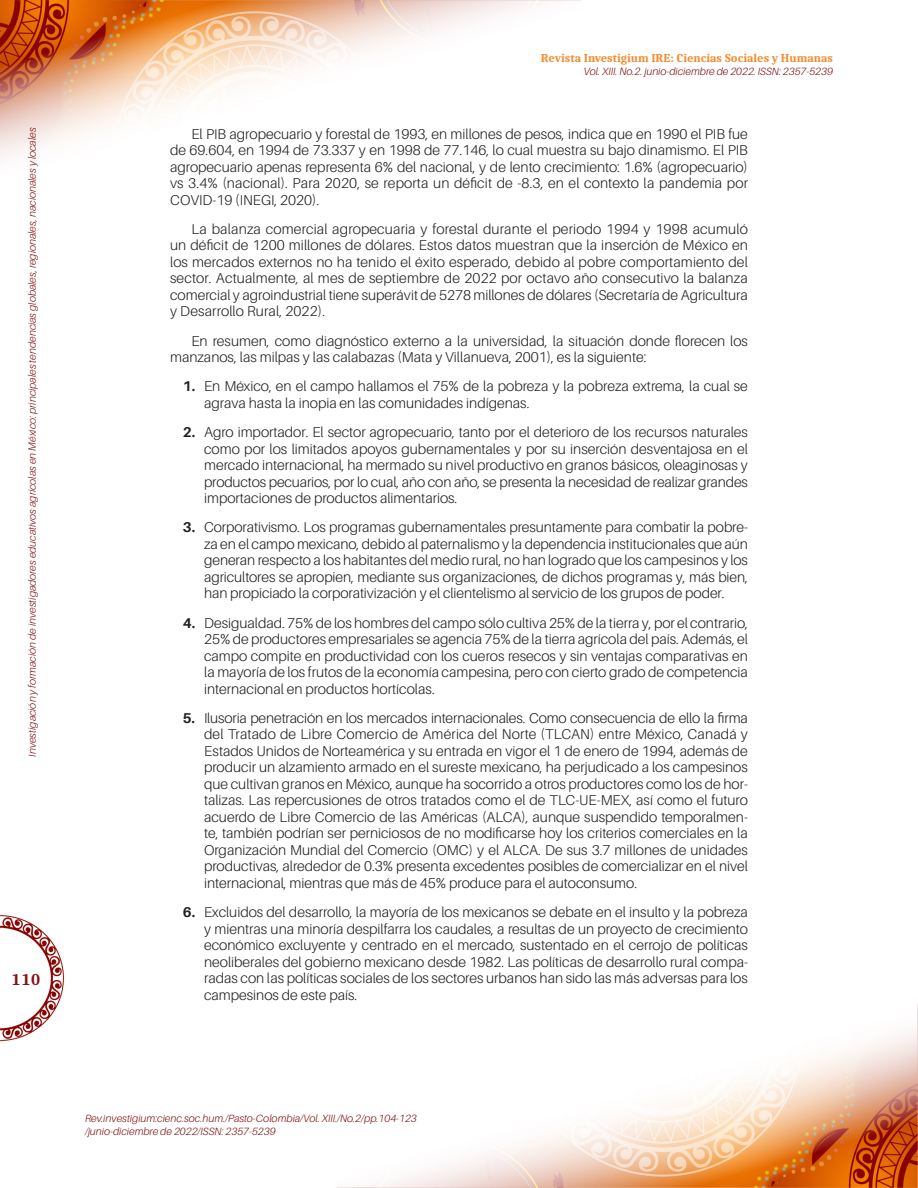
<style>
.page{position:relative;width:918px;height:1188px;background:#fff}
.page>*{position:absolute;margin:0;border:0;box-sizing:border-box;transform-origin:0 0}
.t1{font:700 16.5px "Caladea";color:#831416}
.Texto_Base_Sangría{font:300 14.25px/16.5px "Aileron";color:#231f20;text-align:justify}
.t2{font:700 12px "Caladea";color:#f6892b}
.t3{font:italic 300 10.5px/12.6px "Aileron";color:#831416}
.s1{font-weight:700}
</style>
<div class="page">
<img style="left:0;top:0;width:918px;height:1188px">
<p class="t3" style="left:26px;top:757px;width:631px;rotate:-90deg">Investigación y formación de investigadores educativos agrícolas en México: principales tendencias globales, regionales, nacionales y locales</p>
<p class="t1" style="left:11px;top:970px;width:31px">110</p>
<p class="t2" style="left:541px;top:51px;width:294px">Revista Investigium IRE: Ciencias Sociales y Humanas</p>
<p class="t3" style="left:584px;top:65px;width:251px">Vol. XIII. No.2. junio-diciembre de 2022. ISSN: 2357-5239</p>
<p class="Texto_Base_Sangría" style="left:170px;top:125px;width:579px;text-indent:21px">El PIB agropecuario y forestal de 1993, en millones de pesos, indica que en 1990 el PIB fue de 69.604, en 1994 de 73.337 y en 1998 de 77.146, lo cual muestra su bajo dinamismo. El PIB agropecuario apenas representa 6% del nacional, y de lento crecimiento: 1.6% (agropecuario) vs 3.4% (nacional). Para 2020, se reporta un déficit de -8.3, en el contexto la pandemia por COVID-19 (INEGI, 2020).</p>
<p class="Texto_Base_Sangría" style="left:170px;top:221px;width:579px;text-indent:21px">La balanza comercial agropecuaria y forestal durante el periodo 1994 y 1998 acumuló un déficit de 1200 millones de dólares. Estos datos muestran que la inserción de México en los mercados externos no ha tenido el éxito esperado, debido al pobre comportamiento del sector. Actualmente, al mes de septiembre de 2022 por octavo año consecutivo la balanza comercial y agroindustrial tiene superávit de 5278 millones de dólares (Secretaría de Agricultura y Desarrollo Rural, 2022).</p>
<p class="Texto_Base_Sangría" style="left:170px;top:333px;width:579px;text-indent:21px">En resumen, como diagnóstico externo a la universidad, la situación donde florecen los manzanos, las milpas y las calabazas (Mata y Villanueva, 2001), es la siguiente:</p>
<p class="Texto_Base_Sangría" style="left:204px;top:378px;width:545px;text-indent:-21px"><span class="s1">1.</span> En México, en el campo hallamos el 75% de la pobreza y la pobreza extrema, la cual se agrava hasta la inopia en las comunidades indígenas.</p>
<p class="Texto_Base_Sangría" style="left:204px;top:424px;width:545px;text-indent:-21px"><span class="s1">2.</span> Agro importador. El sector agropecuario, tanto por el deterioro de los recursos naturales como por los limitados apoyos gubernamentales y por su inserción desventajosa en el mercado internacional, ha mermado su nivel productivo en granos básicos, oleaginosas y productos pecuarios, por lo cual, año con año, se presenta la necesidad de realizar grandes importaciones de productos alimentarios.</p>
<p class="Texto_Base_Sangría" style="left:204px;top:519px;width:545px;text-indent:-21px"><span class="s1">3.</span> Corporativismo. Los programas gubernamentales presuntamente para combatir la pobre&shy;za en el campo mexicano, debido al paternalismo y la dependencia institucionales que aún generan respecto a los habitantes del medio rural, no han logrado que los campesinos y los agricultores se apropien, mediante sus organizaciones, de dichos programas y, más bien, han propiciado la corporativización y el clientelismo al servicio de los grupos de poder.</p>
<p class="Texto_Base_Sangría" style="left:204px;top:615px;width:545px;text-indent:-21px"><span class="s1">4.</span> Desigualdad. 75% de los hombres del campo sólo cultiva 25% de la tierra y, por el contrario, 25% de productores empresariales se agencia 75% de la tierra agrícola del país. Además, el campo compite en productividad con los cueros resecos y sin ventajas comparativas en la mayoría de los frutos de la economía campesina, pero con cierto grado de competencia internacional en productos hortícolas.</p>
<p class="Texto_Base_Sangría" style="left:204px;top:710px;width:545px;text-indent:-21px"><span class="s1">5.</span> Ilusoria penetración en los mercados internacionales. Como consecuencia de ello la firma del Tratado de Libre Comercio de América del Norte (TLCAN) entre México, Canadá y Estados Unidos de Norteamérica y su entrada en vigor el 1 de enero de 1994, además de producir un alzamiento armado en el sureste mexicano, ha perjudicado a los campesinos que cultivan granos en México, aunque ha socorrido a otros productores como los de hor&shy;talizas. Las repercusiones de otros tratados como el de TLC-UE-MEX, así como el futuro acuerdo de Libre Comercio de las Américas (ALCA), aunque suspendido temporalmen&shy;te, también podrían ser perniciosos de no modificarse hoy los criterios comerciales en la Organización Mundial del Comercio (OMC) y el ALCA. De sus 3.7 millones de unidades productivas, alrededor de 0.3% presenta excedentes posibles de comercializar en el nivel internacional, mientras que más de 45% produce para el autoconsumo.</p>
<p class="Texto_Base_Sangría" style="left:204px;top:904px;width:545px;text-indent:-21px"><span class="s1">6.</span> Excluidos del desarrollo, la mayoría de los mexicanos se debate en el insulto y la pobreza y mientras una minoría despilfarra los caudales, a resultas de un proyecto de crecimiento económico excluyente y centrado en el mercado, sustentado en el cerrojo de políticas neoliberales del gobierno mexicano desde 1982. Las políticas de desarrollo rural compa&shy;radas con las políticas sociales de los sectores urbanos han sido las más adversas para los campesinos de este país.</p>
<p class="t3" style="left:85px;top:1112px;width:333px">Rev.investigium:cienc.soc.hum./Pasto-Colombia/Vol. XIII./No.2/pp.104-123 /junio-diciembre de 2022/ISSN: 2357-5239</p>
</div>
